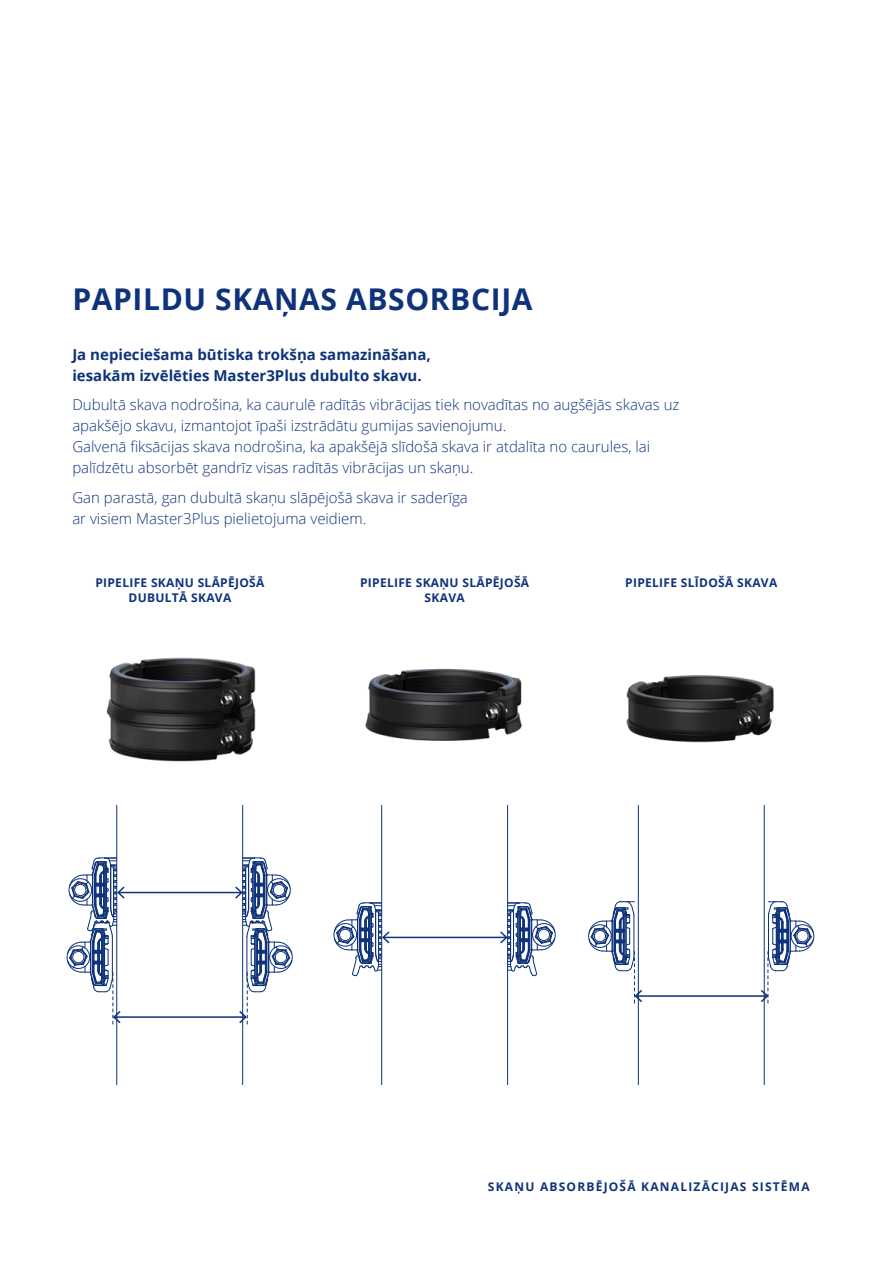
<style>
.page{position:relative;width:881px;height:1263px;background:#fff}
.page>*{position:absolute;margin:0;border:0;box-sizing:border-box;transform-origin:0 0}
.t1{font:700 30px "Open Sans";letter-spacing:.02em;color:#0f337b}
.t2{font:300 15px/21px "Open Sans";color:#0f337b}
.t3{font:700 15px/21px "Open Sans";color:#0f337b}
.t4{font:700 12px/14.4px "Open Sans";letter-spacing:.025em;color:#0f337b;text-align:center}
.t5{font:700 12px "Open Sans";letter-spacing:.1em;color:#0f337b}
</style>
<div class="page">
<img style="left:106px;top:657px;width:150px;height:105px">
<img style="left:626px;top:675px;width:148px;height:68px">
<hr style="left:116px;top:805px;width:1px;height:279px;background:#0e3279">
<hr style="left:242px;top:805px;width:1px;height:279px;background:#0e3279">
<hr style="left:114px;top:1016px;width:131px;height:2px;background:#0e3279">
<hr style="left:119px;top:892px;width:122px;height:1px;background:#0e3279">
<svg style="left:235px;top:858px;width:58px;height:167px"></svg>
<svg style="left:66px;top:858px;width:58px;height:167px"></svg>
<hr style="left:381px;top:805px;width:1px;height:279px;background:#0e3279">
<hr style="left:507px;top:805px;width:1px;height:279px;background:#0e3279">
<hr style="left:383px;top:937px;width:123px;height:1px;background:#0e3279">
<svg style="left:500px;top:902px;width:56px;height:74px"></svg>
<svg style="left:333px;top:902px;width:56px;height:74px"></svg>
<hr style="left:637px;top:805px;width:1px;height:279px;background:#0e3279">
<hr style="left:763px;top:805px;width:1px;height:279px;background:#0e3279">
<hr style="left:636px;top:995px;width:130px;height:2px;background:#0e3279">
<svg style="left:588px;top:901px;width:54px;height:103px"></svg>
<svg style="left:760px;top:901px;width:55px;height:103px"></svg>
<img style="left:365px;top:668px;width:157px;height:73px">
<h1 class="t1" style="left:72px;top:278px;width:461px">PAPILDU SKAŅAS ABSORBCIJA</h1>
<p class="t3" style="left:72px;top:343px;width:360px">Ja nepieciešama būtiska trokšņa samazināšana, iesakām izvēlēties Master3Plus dubulto skavu.</p>
<p class="t2" style="left:72px;top:394px;width:608px">Dubultā skava nodrošina, ka caurulē radītās vibrācijas tiek novadītas no augšējās skavas uz apakšējo skavu, izmantojot īpaši izstrādātu gumijas savienojumu.<br>Galvenā fiksācijas skava nodrošina, ka apakšējā slīdošā skava ir atdalīta no caurules, lai palīdzētu absorbēt gandrīz visas radītās vibrācijas un skaņu.</p>
<p class="t2" style="left:72px;top:486px;width:397px">Gan parastā, gan dubultā skaņu slāpējošā skava ir saderīga ar visiem Master3Plus pielietojuma veidiem.</p>
<p class="t4" style="left:95px;top:575px;width:170px">PIPELIFE SKAŅU SLĀPĒJOŠĀ</p>
<p class="t4" style="left:625px;top:575px;width:153px">PIPELIFE SLĪDOŠĀ SKAVA</p>
<p class="t4" style="left:128px;top:590px;width:104px">DUBULTĀ SKAVA</p>
<p class="t4" style="left:360px;top:575px;width:170px">PIPELIFE SKAŅU SLĀPĒJOŠĀ<br>SKAVA</p>
<p class="t5" style="left:487px;top:1178px;width:323px">SKAŅU ABSORBĒJOŠĀ KANALIZĀCIJAS SISTĒMA</p>
</div>
